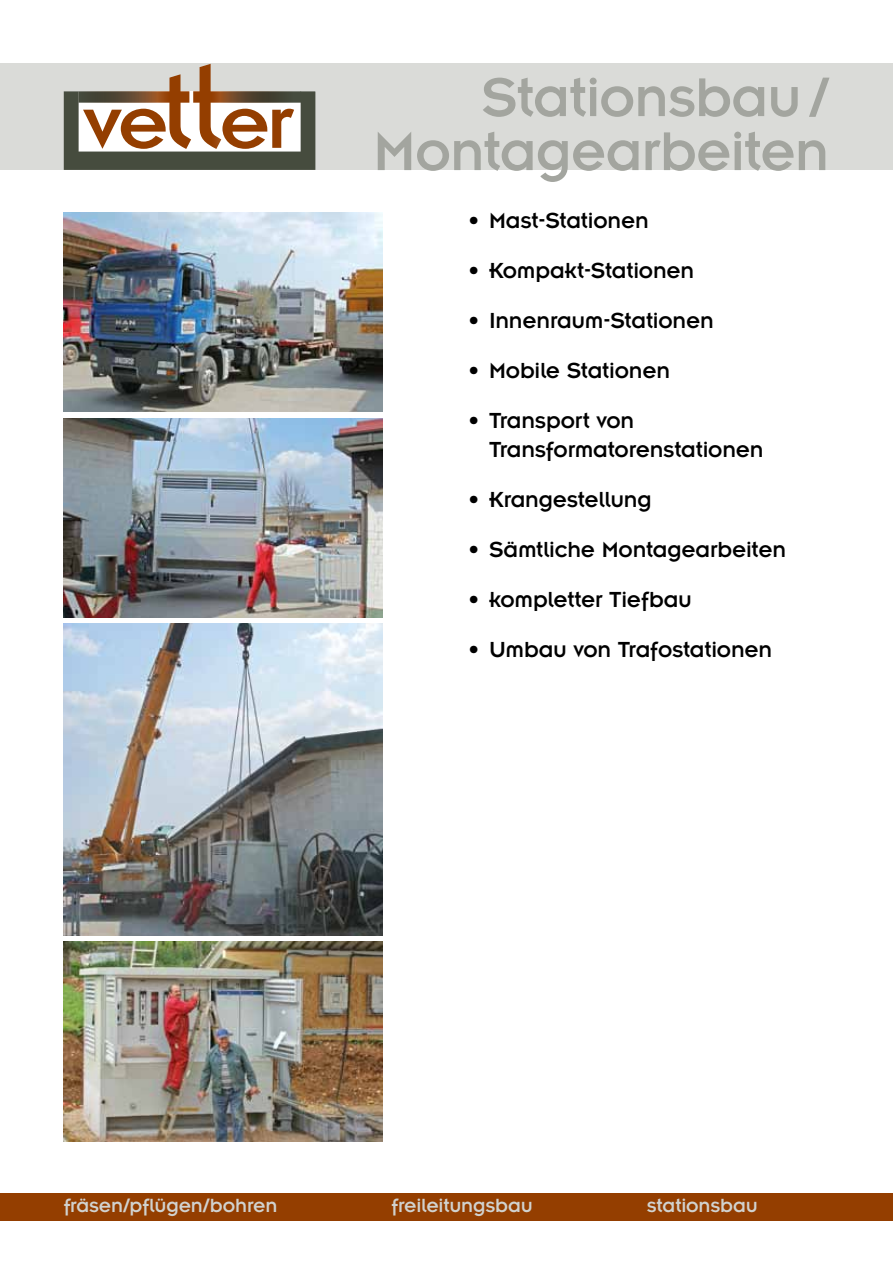
<style>
.page{position:relative;width:893px;height:1263px;background:#fff}
.page>*{position:absolute;margin:0;border:0;box-sizing:border-box;transform-origin:0 0}
.t1{font:60px/54px "Insignia LT Std";letter-spacing:-.015em;color:#a3a59f;text-align:right}
.t2{font:24px/28.8px "Insignia LT Std";letter-spacing:-.01em;color:#000}
.t3{font:21px "Insignia LT Std";letter-spacing:-.01em;color:#d1d2cf}
</style>
<div class="page">
<div style="left:0;top:1193px;width:893px;height:27px;background:#943e00"></div>
<div style="left:0;top:64px;width:893px;height:106px;background:#dadbd8"></div>
<svg style="left:64px;top:64px;width:251px;height:106px"></svg>
<img style="left:64px;top:213px;width:319px;height:199px">
<img style="left:64px;top:942px;width:319px;height:199px">
<img style="left:64px;top:624px;width:319px;height:311px">
<img style="left:64px;top:418px;width:319px;height:200px">
<h1 class="t1" style="left:373px;top:70px;width:457px">Stationsbau/<br>Montagearbeiten</h1>
<p class="t2" style="left:468px;top:206px;width:183px">• Mast-Stationen</p>
<p class="t2" style="left:468px;top:256px;width:228px">• Kompakt-Stationen</p>
<p class="t2" style="left:468px;top:306px;width:248px">• Innenraum-Stationen</p>
<p class="t2" style="left:468px;top:356px;width:204px">• Mobile Stationen</p>
<p class="t2" style="left:489px;top:406px;width:276px;text-indent:-21px">• Transport von<br>Transformatorenstationen</p>
<p class="t2" style="left:468px;top:485px;width:186px">• Krangestellung</p>
<p class="t2" style="left:468px;top:535px;width:320px">• Sämtliche Montagearbeiten</p>
<p class="t2" style="left:468px;top:585px;width:226px">• kompletter Tiefbau</p>
<p class="t2" style="left:468px;top:635px;width:306px">• Umbau von Trafostationen</p>
<p class="t3" style="left:64px;top:1195px;width:215px">fräsen/pflügen/bohren</p>
<p class="t3" style="left:392px;top:1195px;width:143px">freileitungsbau</p>
<p class="t3" style="left:647px;top:1195px;width:112px">stationsbau</p>
</div>
